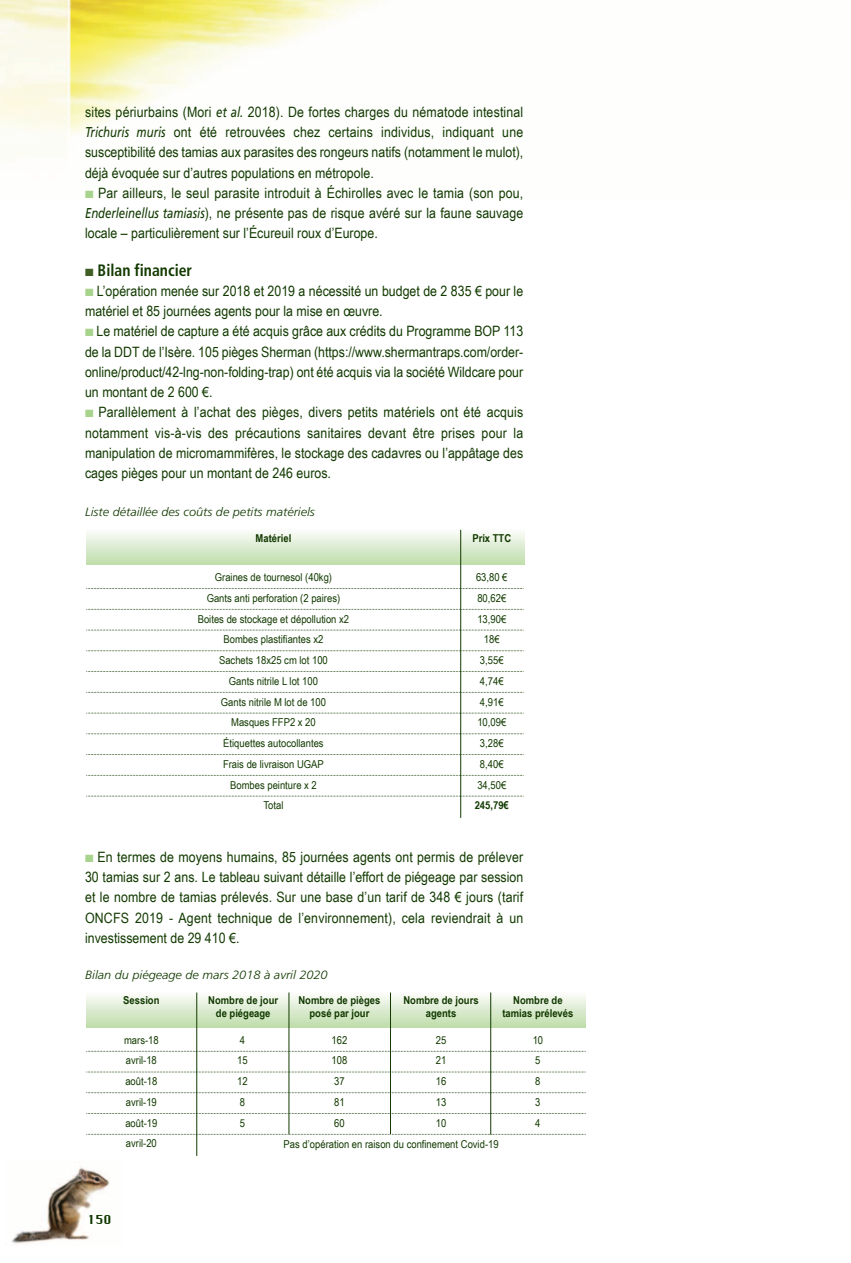
<style>
.page{position:relative;width:851px;height:1263px;background:#fff}
.page>*{position:absolute;margin:0;border:0;box-sizing:border-box;transform-origin:0 0}
.t1{font:700 condensed 16.5px "Frutiger";color:#123a01;scale:.95 1}
.t2{font:14.25px/20.2px "Arial Narrow";color:#123a01;text-align:justify;scale:1.06 1}
.t3{font:italic 300 12px "Frutiger";color:#123a01;scale:1.06 1}
.t4{font:12px "Chicago FLF";color:#123a01}
.t5{font:10.8px/20.7px "Arial Narrow";color:#123a01;scale:1.06 1}
.t6{font:700 10.8px/13px "Arial Narrow";color:#123a01;text-align:center;scale:1.06 1}
.s1{font-family:"Frutiger";font-style:italic}
.s2{color:#a7d38d}
.s3{color:#415f25}
</style>
<div class="page">
<img style="left:5px;top:1167px;width:105px;height:78px">
<img style="left:0;top:0;width:377px;height:155px">
<hr style="left:460px;top:530px;width:1px;height:288px;background:#123a01">
<svg style="left:86px;top:588px;width:437px;height:1px"></svg>
<svg style="left:86px;top:609px;width:437px;height:1px"></svg>
<svg style="left:86px;top:630px;width:437px;height:1px"></svg>
<svg style="left:86px;top:650px;width:437px;height:1px"></svg>
<svg style="left:86px;top:671px;width:437px;height:1px"></svg>
<svg style="left:86px;top:692px;width:437px;height:1px"></svg>
<svg style="left:86px;top:713px;width:437px;height:1px"></svg>
<svg style="left:86px;top:733px;width:437px;height:1px"></svg>
<svg style="left:86px;top:754px;width:437px;height:1px"></svg>
<svg style="left:86px;top:775px;width:437px;height:1px"></svg>
<svg style="left:86px;top:796px;width:437px;height:1px"></svg>
<img style="left:86px;top:992px;width:499px;height:35px">
<hr style="left:196px;top:992px;width:1px;height:164px;background:#123a01">
<hr style="left:288px;top:992px;width:1px;height:142px;background:#123a01">
<hr style="left:390px;top:992px;width:1px;height:142px;background:#123a01">
<hr style="left:490px;top:992px;width:1px;height:142px;background:#123a01">
<svg style="left:86px;top:1051px;width:500px;height:1px"></svg>
<svg style="left:86px;top:1072px;width:500px;height:1px"></svg>
<svg style="left:86px;top:1092px;width:500px;height:1px"></svg>
<svg style="left:86px;top:1113px;width:500px;height:1px"></svg>
<svg style="left:86px;top:1134px;width:500px;height:1px"></svg>
<p class="t2" style="left:85px;top:101px;width:415px">sites périurbains (Mori <span class="s1">et al.</span> 2018). De fortes charges du nématode intestinal <span class="s1">Trichuris muris</span> ont été retrouvées chez certains individus, indiquant une susceptibilité des tamias aux parasites des rongeurs natifs (notamment le mulot), déjà évoquée sur d’autres populations en métropole.</p>
<p class="t2" style="left:85px;top:182px;width:415px"><span class="s2">■</span> Par ailleurs, le seul parasite introduit à Échirolles avec le tamia (son pou, <span class="s1">Enderleinellus tamiasis</span>), ne présente pas de risque avéré sur la faune sauvage locale – particulièrement sur l’Écureuil roux d’Europe.</p>
<p class="t1" style="left:85px;top:263px;width:114px"><span class="s3">■</span> Bilan financier</p>
<p class="t2" style="left:85px;top:280px;width:415px"><span class="s2">■</span> L’opération menée sur 2018 et 2019 a nécessité un budget de 2 835 € pour le matériel et 85 journées agents pour la mise en œuvre.</p>
<p class="t2" style="left:85px;top:321px;width:415px"><span class="s2">■</span> Le matériel de capture a été acquis grâce aux crédits du Programme BOP 113 de la DDT de l’Isère. 105 pièges Sherman (https://www.shermantraps.com/order&shy;online/product/42-lng-non-folding-trap) ont été acquis via la société Wildcare pour un montant de 2 600 €.</p>
<p class="t2" style="left:85px;top:402px;width:415px"><span class="s2">■</span> Parallèlement à l’achat des pièges, divers petits matériels ont été acquis notamment vis-à-vis des précautions sanitaires devant être prises pour la manipulation de micromammifères, le stockage des cadavres ou l’appâtage des cages pièges pour un montant de 246 euros.</p>
<p class="t3" style="left:85px;top:507px;width:218px">Liste détaillée des coûts de petits matériels</p>
<p class="t6" style="left:255px;top:531px;width:35px">Matériel</p>
<p class="t5" style="left:198px;top:567px;width:144px;text-align:center">Graines de tournesol (40kg)<br>Gants anti perforation (2 paires)<br>Boites de stockage et dépollution x2<br>Bombes plastifiantes x2<br>Sachets 18x25 cm lot 100<br>Gants nitrile L lot 100<br>Gants nitrile M lot de 100<br>Masques FFP2 x 20<br>Étiquettes autocollantes<br>Frais de livraison UGAP<br>Bombes peinture x 2<br>Total</p>
<p class="t6" style="left:472px;top:531px;width:38px">Prix TTC</p>
<p class="t5" style="left:476px;top:567px;width:31px;text-align:center">63,80 €<br>80,62€<br>13,90€<br>18€<br>3,55€<br>4,74€<br>4,91€<br>10,09€<br>3,28€<br>8,40€<br>34,50€</p>
<p class="t6" style="left:474px;top:799px;width:34px">245,79€</p>
<p class="t2" style="left:85px;top:847px;width:415px"><span class="s2">■</span> En termes de moyens humains, 85 journées agents ont permis de prélever 30 tamias sur 2 ans. Le tableau suivant détaille l’effort de piégeage par session et le nombre de tamias prélevés. Sur une base d’un tarif de 348 € jours (tarif ONCFS 2019 - Agent technique de l’environnement), cela reviendrait à un investissement de 29 410 €.</p>
<p class="t3" style="left:85px;top:969px;width:230px">Bilan du piégeage de mars 2018 à avril 2020</p>
<p class="t6" style="left:123px;top:994px;width:36px">Session</p>
<p class="t5" style="left:237px;top:1029px;width:11px">4<br>15<br>12<br>8<br>5</p>
<p class="t6" style="left:298px;top:994px;width:79px">Nombre de pièges posé par jour</p>
<p class="t6" style="left:403px;top:994px;width:72px">Nombre de jours agents</p>
<p class="t6" style="left:502px;top:994px;width:68px">Nombre de tamias prélevés</p>
<p class="t6" style="left:208px;top:994px;width:67px">Nombre de jour de piégeage</p>
<p class="t5" style="left:436px;top:1029px;width:11px;text-align:justify">25<br>21<br>16<br>13<br>10</p>
<p class="t5" style="left:532px;top:1029px;width:11px">10<br>5<br>8<br>3<br>4</p>
<p class="t5" style="left:124px;top:1029px;width:34px">mars-18 avril-18 août-18 avril-19 août-19 avril-20</p>
<p class="t5" style="left:331px;top:1029px;width:16px">162<br>108<br>37<br>81<br>60</p>
<p class="t5" style="left:283px;top:1134px;width:204px">Pas d’opération en raison du confinement Covid-19</p>
<p class="t4" style="left:88px;top:1212px;width:26px">150</p>
</div>
